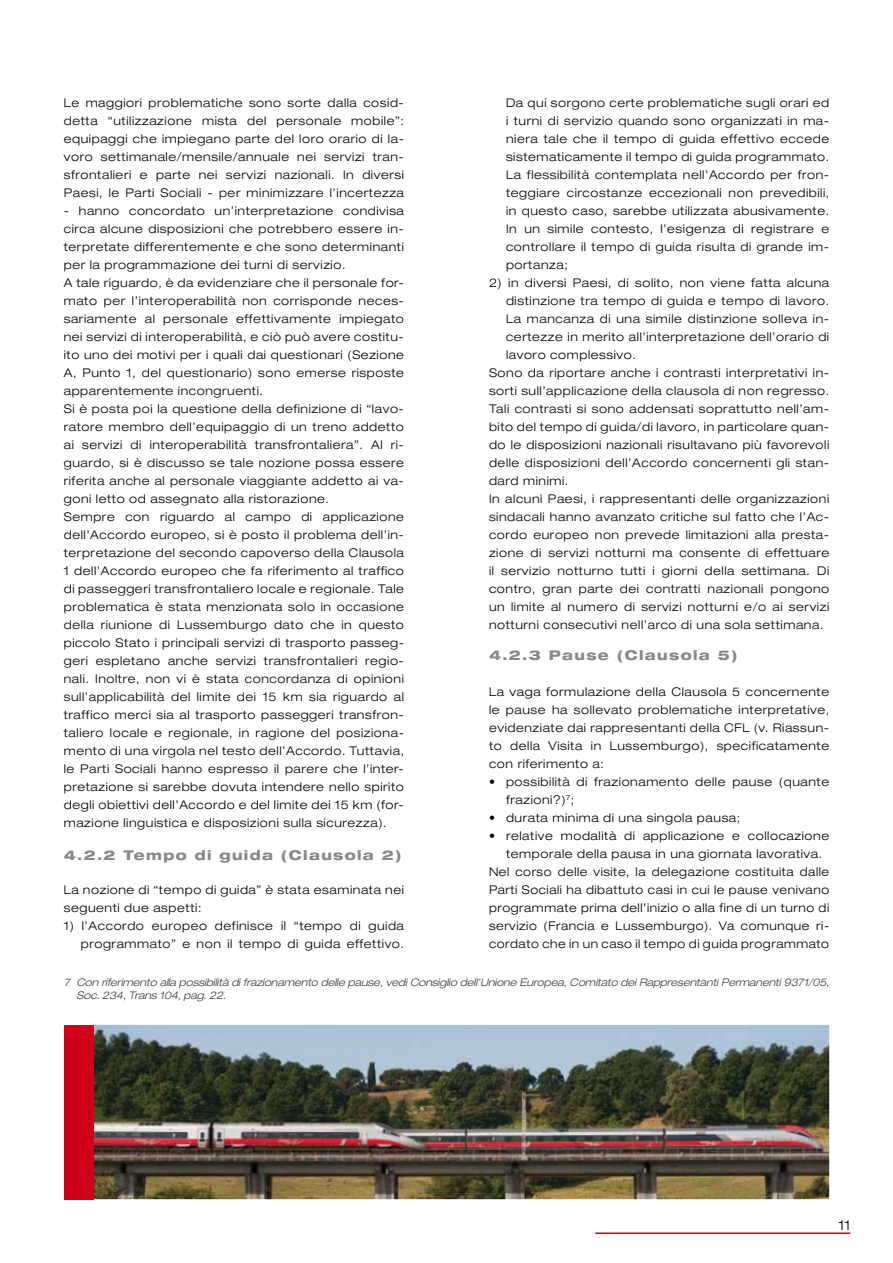
<style>
.page{position:relative;width:893px;height:1263px;background:#fff}
.page>*{position:absolute;margin:0;border:0;box-sizing:border-box;transform-origin:0 0}
.t1{font:800 expanded 13.5px "Helvetica Neue";letter-spacing:.1em;color:#87888a}
.t2{font:300 expanded 13.5px "Helvetica Neue";color:#000}
.t3{font:300 expanded 12px/18px "Helvetica Neue";letter-spacing:.05em;color:#000;text-align:justify}
.t4{font:italic 300 expanded 10.5px/12.6px "Helvetica Neue";letter-spacing:-.01em;color:#3e3e40}
</style>
<div class="page">
<hr style="left:595px;top:1232px;width:255px;height:2px;background:#d10019">
<img style="left:94px;top:1025px;width:735px;height:174px">
<div style="left:64px;top:1025px;width:30px;height:174px;background:#d10019"></div>
<p class="t3" style="left:64px;top:94px;width:342px">Le maggiori problematiche sono sorte dalla cosid&shy;detta “utilizzazione mista del personale mobile”: equipaggi che impiegano parte del loro orario di la&shy;voro settimanale/mensile/annuale nei servizi tran&shy;sfrontalieri e parte nei servizi nazionali. In diversi Paesi, le Parti Sociali - per minimizzare l’incertezza</p>
<p class="t3" style="left:64px;top:202px;width:342px;text-align:left">- hanno concordato un’interpretazione condivisa circa alcune disposizioni che potrebbero essere in&shy;terpretate differentemente e che sono determinanti per la programmazione dei turni di servizio.<br>A tale riguardo, è da evidenziare che il personale for&shy;mato per l’interoperabilità non corrisponde neces&shy;sariamente al personale effettivamente impiegato nei servizi di interoperabilità, e ciò può avere costitu&shy;ito uno dei motivi per i quali dai questionari (Sezione A, Punto 1, del questionario) sono emerse risposte apparentemente incongruenti.<br>Si è posta poi la questione della definizione di “lavo&shy;ratore membro dell’equipaggio di un treno addetto ai servizi di interoperabilità transfrontaliera”. Al ri&shy;guardo, si è discusso se tale nozione possa essere riferita anche al personale viaggiante addetto ai va&shy;goni letto od assegnato alla ristorazione.<br>Sempre con riguardo al campo di applicazione dell’Accordo europeo, si è posto il problema dell’in&shy;terpretazione del secondo capoverso della Clausola 1 dell’Accordo europeo che fa riferimento al traffico di passeggeri transfrontaliero locale e regionale. Tale problematica è stata menzionata solo in occasione della riunione di Lussemburgo dato che in questo piccolo Stato i principali servizi di trasporto passeg&shy;geri espletano anche servizi transfrontalieri regio&shy;nali. Inoltre, non vi è stata concordanza di opinioni sull’applicabilità del limite dei 15 km sia riguardo al traffico merci sia al trasporto passeggeri transfron&shy;taliero locale e regionale, in ragione del posiziona&shy;mento di una virgola nel testo dell’Accordo. Tuttavia, le Parti Sociali hanno espresso il parere che l’inter&shy;pretazione si sarebbe dovuta intendere nello spirito degli obiettivi dell’Accordo e del limite dei 15 km (for&shy;mazione linguistica e disposizioni sulla sicurezza).</p>
<p class="t1" style="left:64px;top:846px;width:339px">4.2.2 Tempo di guida (Clausola 2)</p>
<p class="t3" style="left:64px;top:880px;width:342px">La nozione di “tempo di guida” è stata esaminata nei seguenti due aspetti:</p>
<p class="t3" style="left:64px;top:916px;width:342px;text-align:right">1) l’Accordo europeo definisce il “tempo di guida programmato” e non il tempo di guida effettivo.</p>
<p class="t3" style="left:506px;top:94px;width:325px">Da qui sorgono certe problematiche sugli orari ed i turni di servizio quando sono organizzati in ma&shy;niera tale che il tempo di guida effettivo eccede sistematicamente il tempo di guida programmato.<br>La flessibilità contemplata nell’Accordo per fron&shy;teggiare circostanze eccezionali non prevedibili, in questo caso, sarebbe utilizzata abusivamente.<br>In un simile contesto, l’esigenza di registrare e controllare il tempo di guida risulta di grande im&shy;portanza;</p>
<p class="t3" style="left:489px;top:274px;width:342px">2) in diversi Paesi, di solito, non viene fatta alcuna</p>
<p class="t3" style="left:506px;top:292px;width:325px">distinzione tra tempo di guida e tempo di lavoro.</p>
<p class="t3" style="left:506px;top:310px;width:325px">La mancanza di una simile distinzione solleva in-</p>
<p class="t3" style="left:506px;top:328px;width:325px">certezze in merito all’interpretazione dell’orario di</p>
<p class="t3" style="left:506px;top:346px;width:131px">lavoro complessivo.</p>
<p class="t3" style="left:489px;top:364px;width:342px">Sono da riportare anche i contrasti interpretativi in-</p>
<p class="t3" style="left:489px;top:382px;width:342px">sorti sull’applicazione della clausola di non regresso.</p>
<p class="t3" style="left:489px;top:400px;width:342px">Tali contrasti si sono addensati soprattutto nell’am-</p>
<p class="t3" style="left:489px;top:418px;width:342px">bito del tempo di guida/di lavoro, in particolare quan-</p>
<p class="t3" style="left:489px;top:436px;width:342px">do le disposizioni nazionali risultavano più favorevoli</p>
<p class="t3" style="left:489px;top:454px;width:342px">delle disposizioni dell’Accordo concernenti gli stan-</p>
<p class="t3" style="left:489px;top:472px;width:81px">dard minimi.</p>
<p class="t3" style="left:489px;top:490px;width:342px">In alcuni Paesi, i rappresentanti delle organizzazioni</p>
<p class="t3" style="left:489px;top:508px;width:342px">sindacali hanno avanzato critiche sul fatto che l’Ac-</p>
<p class="t3" style="left:489px;top:526px;width:342px">cordo europeo non prevede limitazioni alla presta-</p>
<p class="t3" style="left:489px;top:544px;width:342px">zione di servizi notturni ma consente di effettuare</p>
<p class="t3" style="left:489px;top:562px;width:342px">il servizio notturno tutti i giorni della settimana. Di</p>
<p class="t3" style="left:489px;top:580px;width:342px">contro, gran parte dei contratti nazionali pongono</p>
<p class="t3" style="left:489px;top:598px;width:342px">un limite al numero di servizi notturni e/o ai servizi</p>
<p class="t3" style="left:489px;top:616px;width:336px">notturni consecutivi nell’arco di una sola settimana.</p>
<p class="t1" style="left:489px;top:646px;width:250px">4.2.3 Pause (Clausola 5)</p>
<p class="t3" style="left:489px;top:682px;width:342px">La vaga formulazione della Clausola 5 concernente le pause ha sollevato problematiche interpretative, evidenziate dai rappresentanti della CFL (v. Riassun&shy;to della Visita in Lussemburgo), specificatamente con riferimento a:</p>
<p class="t3" style="left:506px;top:772px;width:325px;text-indent:-17px">• possibilità di frazionamento delle pause (quante frazioni?)<sup>7</sup>;</p>
<p class="t3" style="left:489px;top:808px;width:253px">• durata minima di una singola pausa;</p>
<p class="t3" style="left:489px;top:826px;width:342px">• relative modalità di applicazione e collocazione</p>
<p class="t3" style="left:506px;top:844px;width:318px">temporale della pausa in una giornata lavorativa.</p>
<p class="t3" style="left:489px;top:862px;width:342px">Nel corso delle visite, la delegazione costituita dalle</p>
<p class="t3" style="left:489px;top:880px;width:342px">Parti Sociali ha dibattuto casi in cui le pause venivano</p>
<p class="t3" style="left:489px;top:898px;width:342px">programmate prima dell’inizio o alla fine di un turno di</p>
<p class="t3" style="left:489px;top:916px;width:342px">servizio (Francia e Lussemburgo). Va comunque ri-</p>
<p class="t3" style="left:489px;top:934px;width:342px">cordato che in un caso il tempo di guida programmato</p>
<p class="t4" style="left:77px;top:976px;width:754px;text-indent:-13px">7 Con riferimento alla possibilità di frazionamento delle pause, vedi Consiglio dell’Unione Europea, Comitato dei Rappresentanti Permanenti 9371/05,<br>Soc. 234, Trans 104, pag. 22.</p>
<p class="t2" style="left:838px;top:1217px;width:13px">11</p>
</div>
